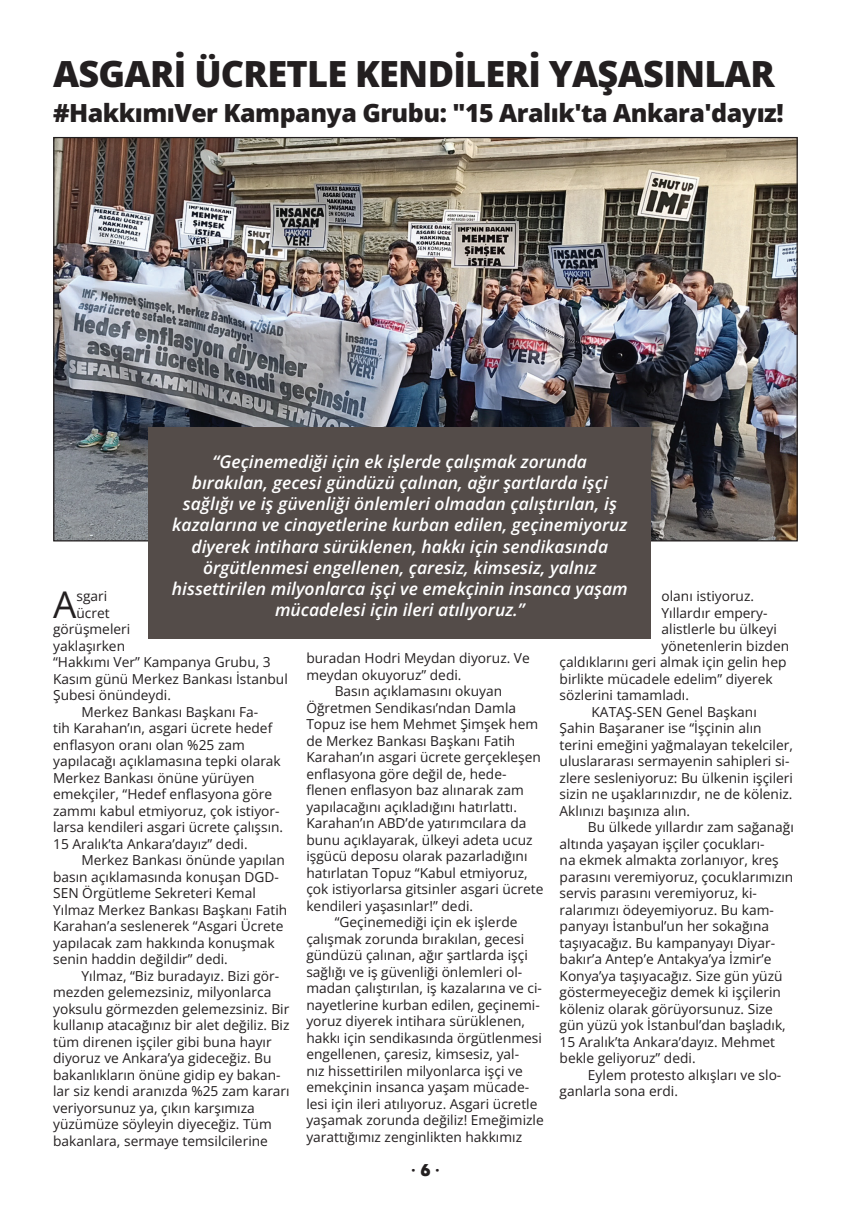
<style>
.page{position:relative;width:851px;height:1205px;background:#fff}
.page>*{position:absolute;margin:0;border:0;box-sizing:border-box;transform-origin:0 0}
.t1{font:36.88px "Open Sans";color:#231f20}
.t2{font:36.12px "Open Sans";letter-spacing:-.02em;color:#231f20}
.t3{font:25px "Open Sans";letter-spacing:-.02em;color:#231f20}
.t4{font:italic 17.5px/21.2px "Open Sans";color:#fff;text-align:center}
.t5{font:16.25px "Open Sans";color:#231f20}
.t6{font:13.75px "Open Sans";color:#231f20}
.s1{font-family:"Revue BT"}
</style>
<div class="page">
<img style="left:55px;top:139px;width:740px;height:400px">
<div style="left:149px;top:427px;width:501px;height:211px;background:#544c49"></div>
<h2 class="t2" style="left:53px;top:49px;width:723px">ASGARİ ÜCRETLE KENDİLERİ YAŞASINLAR</h2>
<h3 class="t3" style="left:53px;top:96px;width:732px">#HakkımıVer Kampanya Grubu: "15 Aralık'ta Ankara'dayız!</h3>
<p class="t4" style="left:172px;top:450px;width:457px">“Geçinemediği için ek işlerde çalışmak zorunda<br>bırakılan, gecesi gündüzü çalınan, ağır şartlarda işçi sağlığı ve iş güvenliği önlemleri olmadan çalıştırılan, iş kazalarına ve cinayetlerine kurban edilen, geçinemiyoruz diyerek intihara sürüklenen, hakkı için sendikasında örgütlenmesi engellenen, çaresiz, kimsesiz, yalnız hissettirilen milyonlarca işçi ve emekçinin insanca yaşam</p>
<p class="t6" style="left:661px;top:587px;width:94px">olanı istiyoruz.</p>
<p class="t6" style="left:661px;top:603px;width:107px">Yıllardır empery-</p>
<p class="t6" style="left:661px;top:620px;width:117px">alistlerle bu ülkeyi</p>
<p class="t6" style="left:661px;top:636px;width:129px">yönetenlerin bizden</p>
<p class="t6" style="left:559px;top:653px;width:228px">çaldıklarını geri almak için gelin hep</p>
<p class="t6" style="left:559px;top:669px;width:215px">birlikte mücadele edelim” diyerek</p>
<p class="t6" style="left:559px;top:686px;width:131px">sözlerini tamamladı.</p>
<p class="t6" style="left:591px;top:702px;width:167px">KATAŞ-SEN Genel Başkanı</p>
<p class="t6" style="left:559px;top:719px;width:203px">Şahin Başaraner ise “İşçinin alın</p>
<p class="t6" style="left:559px;top:735px;width:235px">terini emeğini yağmalayan tekelciler,</p>
<p class="t6" style="left:559px;top:752px;width:231px">uluslararası sermayenin sahipleri si-</p>
<p class="t6" style="left:559px;top:768px;width:235px">zlere sesleniyoruz: Bu ülkenin işçileri</p>
<p class="t6" style="left:559px;top:785px;width:234px">sizin ne uşaklarınızdır, ne de köleniz.</p>
<p class="t6" style="left:559px;top:801px;width:132px">Aklınızı başınıza alın.</p>
<p class="t6" style="left:588px;top:818px;width:207px">Bu ülkede yıllardır zam sağanağı</p>
<p class="t6" style="left:559px;top:834px;width:206px">altında yaşayan işçiler çocukları-</p>
<p class="t6" style="left:559px;top:851px;width:221px">na ekmek almakta zorlanıyor, kreş</p>
<p class="t6" style="left:559px;top:867px;width:235px">parasını veremiyoruz, çocuklarımızın</p>
<p class="t6" style="left:559px;top:884px;width:199px">servis parasını veremiyoruz, ki-</p>
<p class="t6" style="left:559px;top:900px;width:216px">ralarımızı ödeyemiyoruz. Bu kam-</p>
<p class="t6" style="left:559px;top:917px;width:211px">panyayı İstanbul’un her sokağına</p>
<p class="t6" style="left:559px;top:933px;width:217px">taşıyacağız. Bu kampanyayı Diyar-</p>
<p class="t6" style="left:559px;top:950px;width:213px">bakır’a Antep’e Antakya’ya İzmir’e</p>
<p class="t6" style="left:559px;top:966px;width:224px">Konya’ya taşıyacağız. Size gün yüzü</p>
<p class="t6" style="left:559px;top:983px;width:223px">göstermeyeceğiz demek ki işçilerin</p>
<p class="t6" style="left:559px;top:999px;width:215px">köleniz olarak görüyorsunuz. Size</p>
<p class="t6" style="left:559px;top:1016px;width:228px">gün yüzü yok İstanbul’dan başladık,</p>
<p class="t6" style="left:559px;top:1032px;width:217px">15 Aralık’ta Ankara’dayız. Mehmet</p>
<p class="t6" style="left:559px;top:1049px;width:137px">bekle geliyoruz” dedi.</p>
<p class="t6" style="left:588px;top:1065px;width:195px">Eylem protesto alkışları ve slo-</p>
<p class="t6" style="left:559px;top:1082px;width:120px">ganlarla sona erdi.</p>
<h1 class="t1" style="left:53px;top:579px;width:25px">A</h1>
<p class="t4" style="left:275px;top:599px;width:251px">mücadelesi için ileri atılıyoruz.”</p>
<p class="t6" style="left:76px;top:587px;width:32px">sgari</p>
<p class="t6" style="left:76px;top:603px;width:35px">ücret</p>
<p class="t6" style="left:53px;top:620px;width:79px">görüşmeleri</p>
<p class="t6" style="left:53px;top:636px;width:73px">yaklaşırken</p>
<p class="t6" style="left:53px;top:653px;width:219px">“Hakkımı Ver” Kampanya Grubu, 3</p>
<p class="t6" style="left:53px;top:669px;width:236px">Kasım günü Merkez Bankası İstanbul</p>
<p class="t6" style="left:53px;top:686px;width:119px">Şubesi önündeydi.</p>
<p class="t6" style="left:82px;top:702px;width:178px">Merkez Bankası Başkanı Fa-</p>
<p class="t6" style="left:53px;top:719px;width:220px">tih Karahan’ın, asgari ücrete hedef</p>
<p class="t6" style="left:53px;top:735px;width:193px">enflasyon oranı olan %25 zam</p>
<p class="t6" style="left:53px;top:752px;width:229px">yapılacağı açıklamasına tepki olarak</p>
<p class="t6" style="left:53px;top:768px;width:203px">Merkez Bankası önüne yürüyen</p>
<p class="t6" style="left:53px;top:785px;width:220px">emekçiler, “Hedef enflasyona göre</p>
<p class="t6" style="left:53px;top:801px;width:228px">zammı kabul etmiyoruz, çok istiyor-</p>
<p class="t6" style="left:53px;top:818px;width:231px">larsa kendileri asgari ücrete çalışsın.</p>
<p class="t6" style="left:53px;top:834px;width:196px">15 Aralık’ta Ankara’dayız” dedi.</p>
<p class="t6" style="left:82px;top:851px;width:205px">Merkez Bankası önünde yapılan</p>
<p class="t6" style="left:53px;top:867px;width:227px">basın açıklamasında konuşan DGD-</p>
<p class="t6" style="left:53px;top:884px;width:204px">SEN Örgütleme Sekreteri Kemal</p>
<p class="t6" style="left:53px;top:900px;width:236px">Yılmaz Merkez Bankası Başkanı Fatih</p>
<p class="t6" style="left:53px;top:917px;width:232px">Karahan’a seslenerek “Asgari Ücrete</p>
<p class="t6" style="left:53px;top:933px;width:223px">yapılacak zam hakkında konuşmak</p>
<p class="t6" style="left:53px;top:950px;width:176px">senin haddin değildir” dedi.</p>
<p class="t6" style="left:82px;top:966px;width:199px">Yılmaz, “Biz buradayız. Bizi gör-</p>
<p class="t6" style="left:53px;top:983px;width:220px">mezden gelemezsiniz, milyonlarca</p>
<p class="t6" style="left:53px;top:999px;width:238px">yoksulu görmezden gelemezsiniz. Bir</p>
<p class="t6" style="left:53px;top:1016px;width:238px">kullanıp atacağınız bir alet değiliz. Biz</p>
<p class="t6" style="left:53px;top:1032px;width:220px">tüm direnen işçiler gibi buna hayır</p>
<p class="t6" style="left:53px;top:1049px;width:220px">diyoruz ve Ankara’ya gideceğiz. Bu</p>
<p class="t6" style="left:53px;top:1065px;width:229px">bakanlıkların önüne gidip ey bakan-</p>
<p class="t6" style="left:53px;top:1082px;width:238px">lar siz kendi aranızda %25 zam kararı</p>
<p class="t6" style="left:53px;top:1098px;width:203px">veriyorsunuz ya, çıkın karşımıza</p>
<p class="t6" style="left:53px;top:1115px;width:220px">yüzümüze söyleyin diyeceğiz. Tüm</p>
<p class="t6" style="left:53px;top:1131px;width:216px">bakanlara, sermaye temsilcilerine</p>
<p class="t6" style="left:306px;top:649px;width:225px">buradan Hodri Meydan diyoruz. Ve</p>
<p class="t6" style="left:306px;top:665px;width:157px">meydan okuyoruz” dedi.</p>
<p class="t6" style="left:335px;top:682px;width:169px">Basın açıklamasını okuyan</p>
<p class="t6" style="left:306px;top:698px;width:211px">Öğretmen Sendikası’ndan Damla</p>
<p class="t6" style="left:306px;top:715px;width:233px">Topuz ise hem Mehmet Şimşek hem</p>
<p class="t6" style="left:306px;top:731px;width:210px">de Merkez Bankası Başkanı Fatih</p>
<p class="t6" style="left:306px;top:748px;width:236px">Karahan’ın asgari ücrete gerçekleşen</p>
<p class="t6" style="left:306px;top:764px;width:202px">enflasyona göre değil de, hede-</p>
<p class="t6" style="left:306px;top:781px;width:219px">flenen enflasyon baz alınarak zam</p>
<p class="t6" style="left:306px;top:797px;width:212px">yapılacağını açıkladığını hatırlattı.</p>
<p class="t6" style="left:306px;top:814px;width:222px">Karahan’ın ABD’de yatırımcılara da</p>
<p class="t6" style="left:306px;top:830px;width:228px">bunu açıklayarak, ülkeyi adeta ucuz</p>
<p class="t6" style="left:306px;top:847px;width:222px">işgücü deposu olarak pazarladığını</p>
<p class="t6" style="left:306px;top:863px;width:223px">hatırlatan Topuz “Kabul etmiyoruz,</p>
<p class="t6" style="left:306px;top:880px;width:238px">çok istiyorlarsa gitsinler asgari ücrete</p>
<p class="t6" style="left:306px;top:896px;width:168px">kendileri yaşasınlar!” dedi.</p>
<p class="t6" style="left:335px;top:913px;width:184px">“Geçinemediği için ek işlerde</p>
<p class="t6" style="left:306px;top:929px;width:219px">çalışmak zorunda bırakılan, gecesi</p>
<p class="t6" style="left:306px;top:946px;width:223px">gündüzü çalınan, ağır şartlarda işçi</p>
<p class="t6" style="left:306px;top:962px;width:217px">sağlığı ve iş güvenliği önlemleri ol-</p>
<p class="t6" style="left:306px;top:979px;width:237px">madan çalıştırılan, iş kazalarına ve ci-</p>
<p class="t6" style="left:306px;top:995px;width:235px">nayetlerine kurban edilen, geçinemi-</p>
<p class="t6" style="left:306px;top:1012px;width:220px">yoruz diyerek intihara sürüklenen,</p>
<p class="t6" style="left:306px;top:1028px;width:237px">hakkı için sendikasında örgütlenmesi</p>
<p class="t6" style="left:306px;top:1045px;width:214px">engellenen, çaresiz, kimsesiz, yal-</p>
<p class="t6" style="left:306px;top:1061px;width:218px">nız hissettirilen milyonlarca işçi ve</p>
<p class="t6" style="left:306px;top:1078px;width:224px">emekçinin insanca yaşam mücade-</p>
<p class="t6" style="left:306px;top:1094px;width:232px">lesi için ileri atılıyoruz. Asgari ücretle</p>
<p class="t6" style="left:306px;top:1111px;width:239px">yaşamak zorunda değiliz! Emeğimizle</p>
<p class="t6" style="left:306px;top:1127px;width:217px">yarattığımız zenginlikten hakkımız</p>
<p class="t5" style="left:411px;top:1159px;width:30px">· <span class="s1">6</span> ·</p>
</div>
